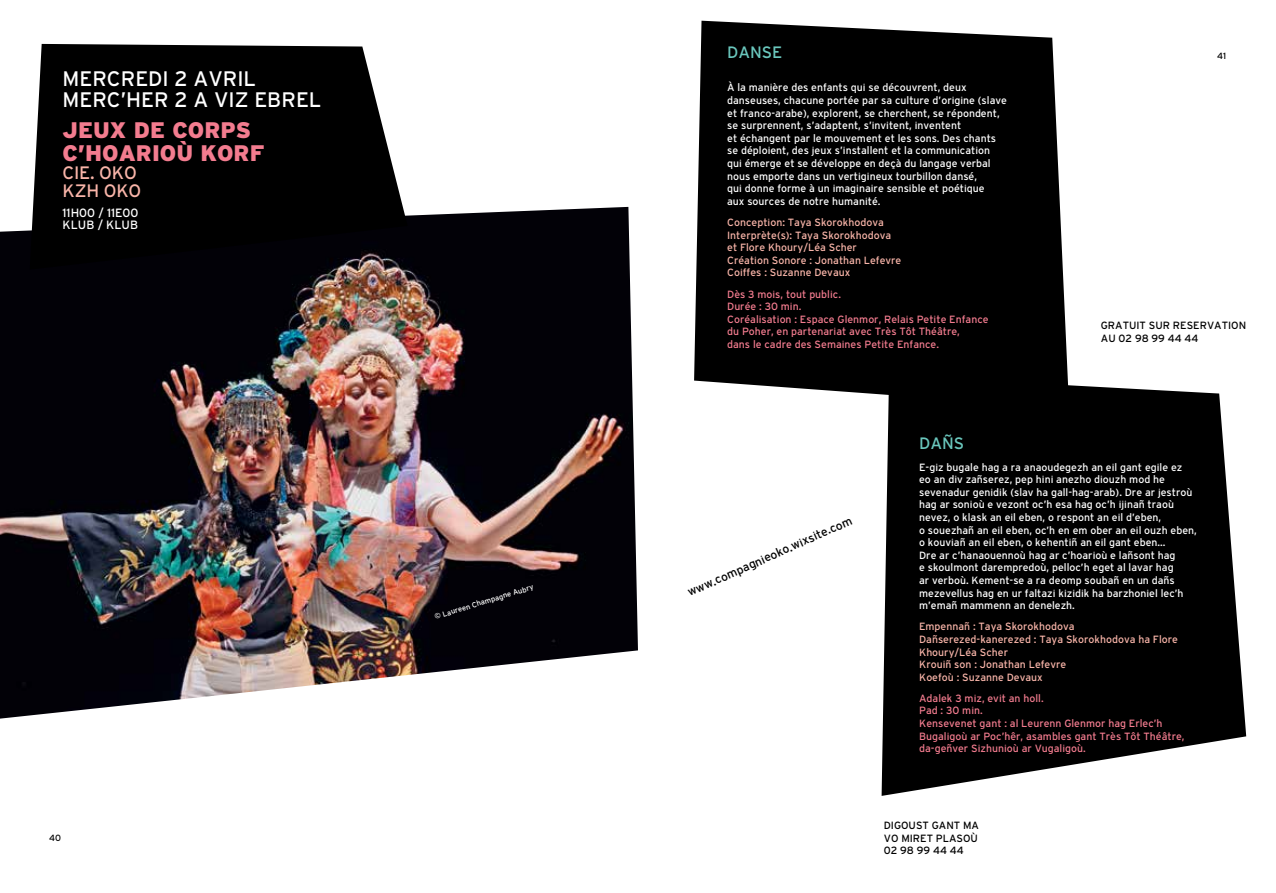
<style>
.page{position:relative;width:1276px;height:893px;background:#fff}
.page>*{position:absolute;margin:0;border:0;box-sizing:border-box;transform-origin:0 0}
.t1{font:22.5px/22.5px "GLENMO Rgras";color:#f37c8f}
.t2{font:21px "GLENMO Rmaigre";color:#fff}
.t3{font:18px/18px "GLENMO Rmaigre";letter-spacing:-.01em;color:#f9b5a9}
.t4{font:16.5px "GLENMO Rmaigre";color:#6ac7bd}
.t5{font:12px "GLENMO Rmaigre";color:#000}
.t6{font:12px/12px "GLENMO Rmaigre";color:#fff}
.t7{font:10.5px/12.6px "GLENMO Rmaigre";color:#fff}
.t8{font:10.5px/12.6px "GLENMO Rmaigre";color:#f37c8f}
.t9{font:10.5px/12.6px "GLENMO Rmaigre";color:#f9b5a9}
.t10{font:10.5px/12.6px "GLENMO Rmaigre";color:#000}
.t11{font:9px "GLENMO Rmaigre";color:#000}
.t12{font:7.5px "GLENMO Rmaigre";color:#fff}
</style>
<div class="page">
<img style="left:0;top:207px;width:638px;height:512px">
<svg style="left:30px;top:44px;width:377px;height:226px;background:#121212"></svg>
<svg style="left:694px;top:21px;width:374px;height:374px;background:#1d1d1d"></svg>
<svg style="left:881px;top:375px;width:365px;height:421px;background:#202020"></svg>
<h2 class="t2" style="left:63px;top:67px;width:15px">MERCRE</h2>
<h2 class="t2" style="left:148px;top:67px;width:73px">DI 2 AVRIL</h2>
<h2 class="t2" style="left:63px;top:88px;width:15px">MERC</h2>
<h2 class="t2" style="left:121px;top:88px;width:175px">’HER 2 A VIZ EBREL</h2>
<h1 class="t1" style="left:63px;top:119px;width:203px">JEUX DE CORPS<br>C’HOARIOÙ KORF</h1>
<h3 class="t3" style="left:63px;top:163px;width:78px">CIE. OKO<br>KZH OKO</h3>
<p class="t6" style="left:63px;top:207px;width:77px">11H00 / 11E00<br>KLUB / KLUB</p>
<p class="t11" style="left:49px;top:833px;width:13px">40</p>
<p class="t12" style="left:433px;top:613px;width:104px;rotate:-17deg">© Laureen Champagne Aubry</p>
<h3 class="t4" style="left:727px;top:43px;width:34px">DANSE</h3>
<p class="t7" style="left:727px;top:81px;width:281px">À la manière des enfants qui se découvrent, deux danseuses, chacune portée par sa culture d’origine (slave et franco-arabe), explorent, se cherchent, se répondent, se surprennent, s’adaptent, s’invitent, inventent<br>et échangent par le mouvement et les sons. Des chants se déploient, des jeux s’installent et la communication qui émerge et se développe en deçà du langage verbal nous emporte dans un vertigineux tourbillon dansé,<br>qui donne forme à un imaginaire sensible et poétique<br>aux sources de notre humanité.</p>
<p class="t9" style="left:727px;top:216px;width:176px">Conception: Taya Skorokhodova<br>I nterprète(s): Taya Skorokhodova et Flore Khoury/Léa Scher<br>Création Sonore : Jonathan Lefevre<br>Coiffes : Suzanne Devaux</p>
<p class="t8" style="left:727px;top:287px;width:263px">Dès 3 mois, tout public.<br>Durée : 30 min.<br>Coréalisation : Espace Glenmor, Relais Petite Enfance du Poher, en partenariat avec Très Tôt Théâtre,<br>dans le cadre des Semaines Petite Enfance.</p>
<p class="t11" style="left:1217px;top:51px;width:11px">41</p>
<p class="t10" style="left:1101px;top:319px;width:56px">GRATUIT SUR</p>
<p class="t10" style="left:1173px;top:319px;width:8px">RESERV</p>
<p class="t10" style="left:1214px;top:319px;width:21px">ATION</p>
<p class="t10" style="left:1101px;top:332px;width:99px">AU 02 98 99 44 44</p>
<p class="t5" style="left:685px;top:586px;width:180px;rotate:-24deg">www.compagnieoko.wixsite.com</p>
<h3 class="t4" style="left:919px;top:435px;width:45px">DAÑS</h3>
<p class="t7" style="left:919px;top:461px;width:279px">E-giz bugale hag a ra anaoudegezh an eil gant egile ez<br>eo an div zañserez, pep hini anezho diouzh mod he sevenadur genidik (slav ha gall-hag-arab). Dre ar jestroù hag ar sonioù e vezont oc’h esa hag oc’h ijinañ traoù nevez, o klask an eil eben, o respont an eil d’eben,<br>o souezhañ an eil eben, oc’h en em ober an eil ouzh eben, o kouviañ an eil eben, o kehentiñ an eil gant eben…<br>Dre ar c’hanaouennoù hag ar c’hoarioù e lañsont hag<br>e skoulmont darempredoù, pelloc’h eget al lavar hag<br>ar verboù. Kement-se a ra deomp soubañ en un dañs mezevellus hag en ur faltazi kizidik ha barzhoniel lec’h m’emañ mammenn an denelezh.</p>
<p class="t9" style="left:919px;top:620px;width:260px">Empennañ : Taya Skorokhodova<br>Dañserezed-kanerezed : Taya Skorokhodova ha Flore<br>Khoury/Léa Scher<br>Krouiñ son : Jonathan Lefevre<br>Koefoù : Suzanne Devaux</p>
<p class="t8" style="left:919px;top:692px;width:267px">Adalek 3 miz, evit an holl.<br>Pad : 30 min.<br>Kensevenet gant : al Leurenn Glenmor hag Erlec’h Bugaligoù ar Poc’hêr, asambles gant Très Tôt Théâtre, da-geñver Sizhunioù ar Vugaligoù.</p>
<p class="t10" style="left:884px;top:819px;width:26px">DIGOUS</p>
<p class="t10" style="left:922px;top:819px;width:58px">T GANT MA</p>
<p class="t10" style="left:884px;top:832px;width:25px">VO MIRE</p>
<p class="t10" style="left:884px;top:832px;width:96px;text-indent:43px">T PLASOÙ<br>02 98 99 44 44</p>
</div>
